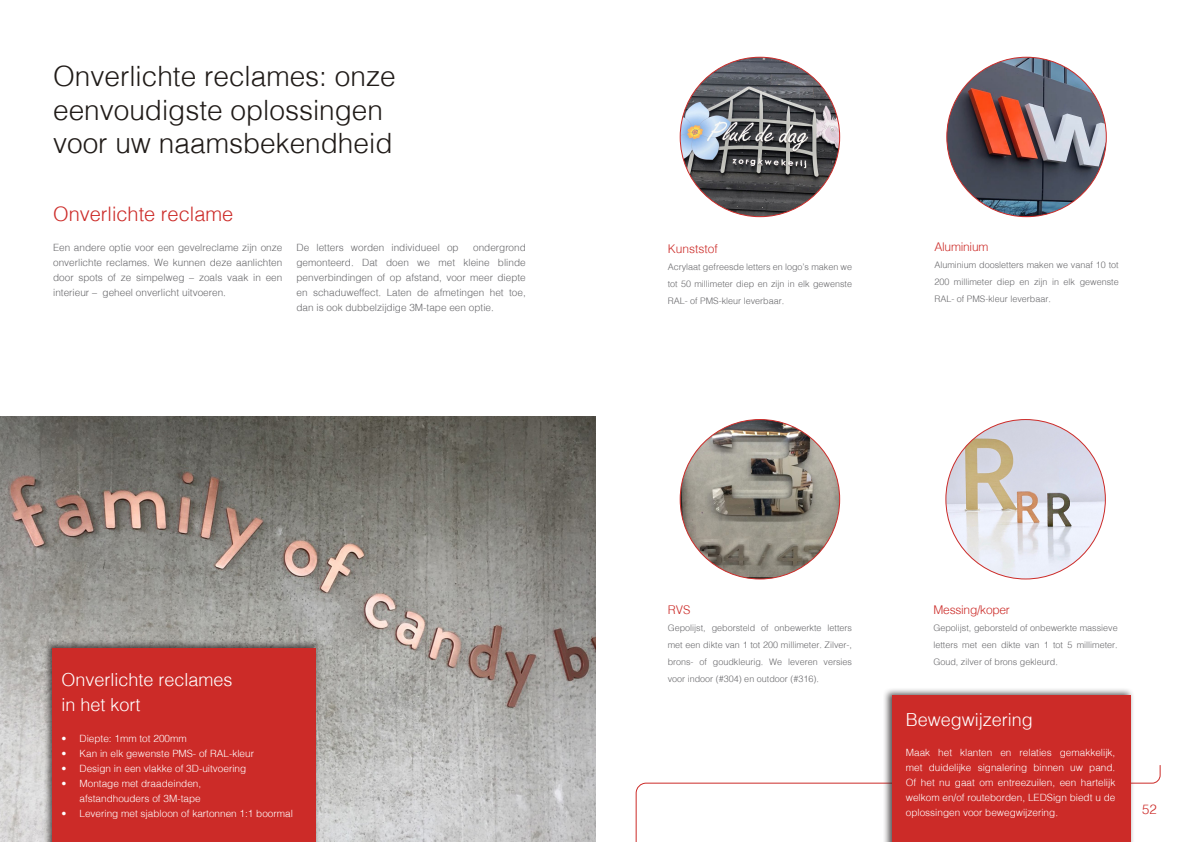
<style>
.page{position:relative;width:1191px;height:842px;background:#fff}
.page>*{position:absolute;margin:0;border:0;box-sizing:border-box;transform-origin:0 0}
.t1{font:300 28px/33.6px "Helv";color:#201b18}
.t2{font:300 20px "Helv";color:#cc2b28}
.t3{font:300 18px "Helv";color:#fff}
.t4{font:300 13.2px "Helv";color:#cc2b28}
.t5{font:300 12px "Helv";letter-spacing:-.02em;color:#cc2b28}
.t6{font:300 12px "Helv";color:#cc2b28}
.t7{font:300 10px/15px "Helv";color:#fff;text-align:right}
.t8{font:300 10px/15px "Helv";color:#69696c;text-align:justify}
.t9{font:300 9px/17px "Helv";color:#69696c;text-align:justify}
</style>
<div class="page">
<svg style="left:635px;top:765px;width:525px;height:77px"></svg>
<img style="left:0;top:417px;width:595px;height:425px">
<div style="left:43px;top:640px;width:277px;height:202px;background:#231f20;opacity:.75"></div>
<div style="left:52px;top:648px;width:264px;height:194px;background:#cc2b28"></div>
<img style="left:680px;top:419px;width:159px;height:160px;border-radius:80px">
<img style="left:946px;top:419px;width:159px;height:160px;border-radius:80px">
<img style="left:680px;top:57px;width:159px;height:160px;border-radius:80px">
<img style="left:946px;top:57px;width:160px;height:160px;border-radius:80px">
<div style="left:882px;top:687px;width:252px;height:155px;background:#231f20;opacity:.75"></div>
<div style="left:891px;top:695px;width:239px;height:147px;background:#cc2b28"></div>
<p class="t1" style="left:53px;top:59px;width:344px">Onverlichte reclames: onze eenvoudigste oplossingen</p>
<p class="t1" style="left:53px;top:126px;width:341px">voor uw naamsbekendheid</p>
<p class="t2" style="left:53px;top:202px;width:182px">Onverlichte reclame</p>
<p class="t8" style="left:53px;top:240px;width:231px">Een andere optie voor een gevelreclame zijn onze onverlichte reclames. We kunnen deze aanlichten door spots of ze simpelweg – zoals vaak in een interieur – geheel onverlicht uitvoeren.</p>
<p class="t8" style="left:296px;top:240px;width:164px">De letters worden individueel op</p>
<p class="t8" style="left:296px;top:240px;width:231px;text-indent:177px">ondergrond gemonteerd. Dat doen we met kleine blinde penverbindingen of op afstand, voor meer diepte en schaduweffect. Laten de afmetingen het toe, dan is ook dubbelzijdige 3M-tape een optie.</p>
<p class="t3" style="left:61px;top:668px;width:173px">Onverlichte reclames</p>
<p class="t3" style="left:61px;top:693px;width:81px">in het kort</p>
<p class="t7" style="left:61px;top:730px;width:127px">• Diepte: 1mm tot 200mm</p>
<p class="t7" style="left:61px;top:745px;width:194px">• Kan in elk gewenste PMS- of RAL-kleur</p>
<p class="t7" style="left:61px;top:760px;width:186px">• Design in een vlakke of 3D-uitvoering</p>
<p class="t7" style="left:61px;top:775px;width:141px">• Montage met draadeinden, afstandhouders of 3M-tape</p>
<p class="t7" style="left:61px;top:805px;width:233px">• Levering met sjabloon of kartonnen 1:1 boormal</p>
<p class="t6" style="left:668px;top:242px;width:52px">Kunststof</p>
<p class="t9" style="left:668px;top:258px;width:186px">Acrylaat gefreesde letters en logo’s maken we tot 50 millimeter diep en zijn in elk gewenste RAL- of PMS-kleur leverbaar.</p>
<p class="t5" style="left:934px;top:240px;width:56px">Aluminium</p>
<p class="t9" style="left:934px;top:256px;width:186px">Aluminium doosletters maken we vanaf 10 tot 200 millimeter diep en zijn in elk gewenste RAL- of PMS-kleur leverbaar.</p>
<p class="t5" style="left:668px;top:602px;width:24px">RVS</p>
<p class="t9" style="left:668px;top:619px;width:186px">Gepolijst, geborsteld of onbewerkte letters met een dikte van 1 tot 200 millimeter. Zilver-, brons- of goudkleurig. We leveren versies voor indoor (#304) en outdoor (#316).</p>
<p class="t5" style="left:933px;top:602px;width:78px">Messing/koper</p>
<p class="t9" style="left:933px;top:619px;width:186px">Gepolijst, geborsteld of onbewerkte massieve letters met een dikte van 1 tot 5 millimeter.<br>Goud, zilver of brons gekleurd.</p>
<p class="t3" style="left:905px;top:708px;width:129px">Bewegwijzering</p>
<p class="t7" style="left:905px;top:745px;width:211px;text-align:justify">Maak het klanten en relaties gemakkelijk, met duidelijke signalering binnen uw pand.<br>Of het nu gaat om entreezuilen, een hartelijk welkom en/of routeborden, LEDSign biedt u de oplossingen voor bewegwijzering.</p>
<p class="t4" style="left:1142px;top:801px;width:16px">52</p>
</div>
